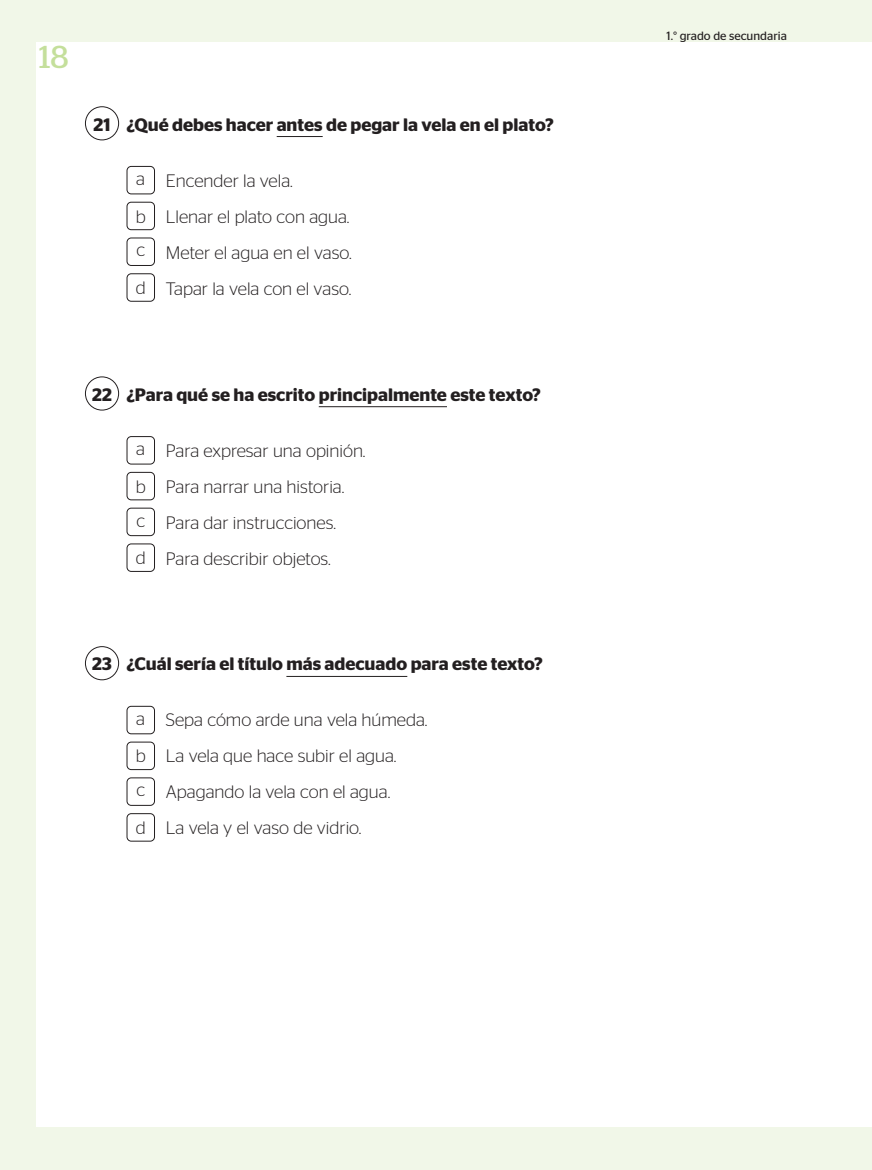
<style>
.page{position:relative;width:872px;height:1170px;background:#fff}
.page>*{position:absolute;margin:0;border:0;box-sizing:border-box;transform-origin:0 0}
.t1{font:31.65px "Stag";color:#c4df9b}
.t2{font:300 18px/36px "Stag Sans";color:#231f20}
.t3{font:600 18px "Stag Sans";color:#231f20}
.t4{font:12px "Stag Sans";color:#231f20}
</style>
<div class="page">
<div style="left:0;top:0;width:872px;height:1169px;background:#f1f7e8"></div>
<div style="left:36px;top:43px;width:836px;height:1084px;background:#fff"></div>
<hr style="left:277px;top:136px;width:46px;height:1px;background:#231f20">
<div style="left:85px;top:106px;width:34px;height:34px;border:1px solid #231f20;border-radius:50%"></div>
<div style="left:127px;top:166px;width:28px;height:28px;border:1px solid #231f20;border-radius:4px"></div>
<div style="left:127px;top:202px;width:28px;height:28px;border:1px solid #231f20;border-radius:4px"></div>
<div style="left:127px;top:237px;width:28px;height:29px;border:1px solid #231f20;border-radius:4px"></div>
<div style="left:127px;top:273px;width:28px;height:28px;border:1px solid #231f20;border-radius:4px"></div>
<hr style="left:319px;top:406px;width:128px;height:1px;background:#231f20">
<div style="left:85px;top:376px;width:34px;height:34px;border:1px solid #231f20;border-radius:50%"></div>
<div style="left:127px;top:436px;width:28px;height:28px;border:1px solid #231f20;border-radius:4px"></div>
<div style="left:127px;top:472px;width:28px;height:28px;border:1px solid #231f20;border-radius:4px"></div>
<div style="left:127px;top:507px;width:28px;height:29px;border:1px solid #231f20;border-radius:4px"></div>
<div style="left:127px;top:543px;width:28px;height:28px;border:1px solid #231f20;border-radius:4px"></div>
<hr style="left:286px;top:676px;width:121px;height:1px;background:#231f20">
<div style="left:85px;top:646px;width:34px;height:34px;border:1px solid #231f20;border-radius:50%"></div>
<div style="left:127px;top:706px;width:28px;height:28px;border:1px solid #231f20;border-radius:4px"></div>
<div style="left:127px;top:741px;width:28px;height:29px;border:1px solid #231f20;border-radius:4px"></div>
<div style="left:127px;top:777px;width:28px;height:28px;border:1px solid #231f20;border-radius:4px"></div>
<div style="left:127px;top:813px;width:28px;height:28px;border:1px solid #231f20;border-radius:4px"></div>
<h1 class="t1" style="left:39px;top:38px;width:31px">18</h1>
<p class="t3" style="left:93px;top:114px;width:462px">21 ¿Qué debes hacer antes de pegar la vela en el plato?</p>
<p class="t2" style="left:136px;top:159px;width:11px;line-height:37.7px">a b</p>
<p class="t2" style="left:136px;top:231px;width:12px;line-height:37.5px">c d</p>
<p class="t2" style="left:166px;top:162px;width:187px">Encender la vela.<br>Llenar el plato con agua.<br>Meter el agua en el vaso.<br>Tapar la vela con el vaso.</p>
<p class="t3" style="left:92px;top:384px;width:450px">22 ¿Para qué se ha escrito principalmente este texto?</p>
<p class="t2" style="left:136px;top:429px;width:11px;line-height:37.7px">a b</p>
<p class="t2" style="left:136px;top:501px;width:12px;line-height:37.5px">c d</p>
<p class="t2" style="left:166px;top:432px;width:201px">Para expresar una opinión.<br>Para narrar una historia.<br>Para dar instrucciones.<br>Para describir objetos.</p>
<p class="t3" style="left:92px;top:653px;width:452px">23 ¿Cuál sería el título más adecuado para este texto?</p>
<p class="t2" style="left:136px;top:699px;width:11px;line-height:37.7px">a b</p>
<p class="t2" style="left:136px;top:771px;width:12px;line-height:37.5px">c d</p>
<p class="t2" style="left:166px;top:701px;width:263px">Sepa cómo arde una vela húmeda.<br>La vela que hace subir el agua.<br>Apagando la vela con el agua.<br>La vela y el vaso de vidrio.</p>
<p class="t4" style="left:666px;top:29px;width:122px">1.° grado de secundaria</p>
</div>
